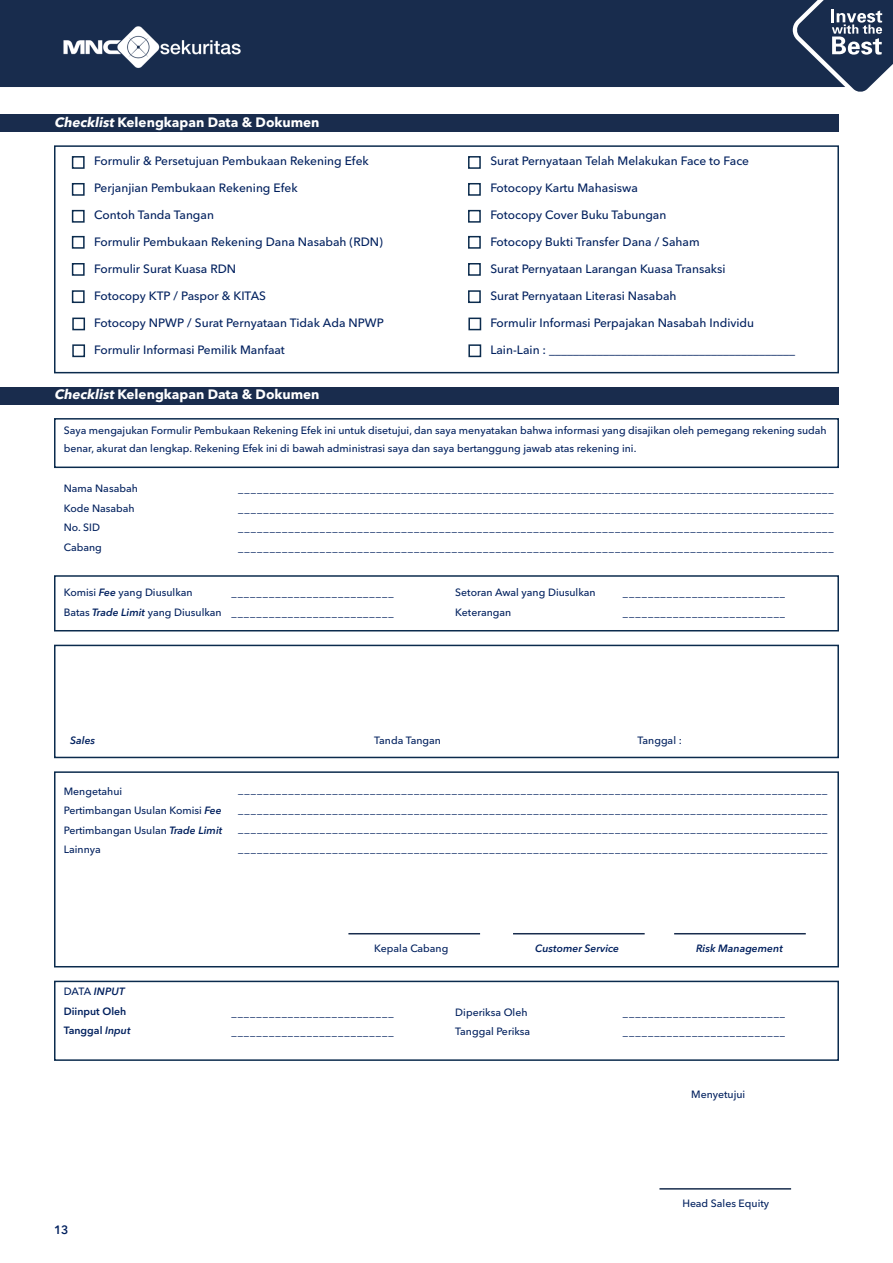
<style>
.page{position:relative;width:893px;height:1263px;background:#fff}
.page>*{position:absolute;margin:0;border:0;box-sizing:border-box;transform-origin:0 0}
.t1{font:700 13.5px "Avenir Next LT Pro";color:#fff}
.t2{font:500 12px "Avenir Next LT Pro";color:#00205e}
.t3{font:600 12px "Avenir Next LT Pro";color:#00205e}
.t4{font:10.5px "Calibri";color:#00205e}
.t5{font:500 10.5px/18px "Avenir Next LT Pro";color:#00205e}
.t6{font:italic 600 10.5px "Avenir Next LT Pro";color:#00205e}
.t7{font:600 10.5px "Avenir Next LT Pro";color:#00205e}
.s1{font-style:italic}
.s2{font-weight:600;font-style:italic}
.s3{font-weight:500;font-style:normal}
</style>
<div class="page">
<svg style="left:845px;top:0;width:48px;height:92px"></svg>
<div style="left:0;top:0;width:845px;height:87px;background:#182c4d"></div>
<img style="left:62px;top:25px;width:179px;height:44px">
<div style="left:0;top:114px;width:839px;height:18px;background:#192c4d"></div>
<div style="left:0;top:387px;width:839px;height:18px;background:#192c4d"></div>
<div style="left:54px;top:145px;width:785px;height:228px;border:2px solid #0b2b4d"></div>
<div style="left:54px;top:418px;width:785px;height:50px;border:2px solid #0b2b4d"></div>
<div style="left:54px;top:575px;width:785px;height:56px;border:2px solid #0b2b4d"></div>
<div style="left:54px;top:981px;width:785px;height:80px;border:2px solid #0b2b4d"></div>
<div style="left:54px;top:645px;width:785px;height:113px;border:2px solid #0b2b4d"></div>
<div style="left:54px;top:771px;width:785px;height:196px;border:2px solid #0b2b4d"></div>
<div style="left:72px;top:156px;width:13px;height:13px;border:2px solid #0b2b4d"></div>
<div style="left:72px;top:318px;width:13px;height:12px;border:2px solid #0b2b4d"></div>
<div style="left:72px;top:344px;width:13px;height:13px;border:2px solid #0b2b4d"></div>
<div style="left:72px;top:210px;width:13px;height:13px;border:2px solid #0b2b4d"></div>
<div style="left:72px;top:290px;width:13px;height:13px;border:2px solid #0b2b4d"></div>
<div style="left:72px;top:183px;width:13px;height:13px;border:2px solid #0b2b4d"></div>
<div style="left:72px;top:236px;width:13px;height:13px;border:2px solid #0b2b4d"></div>
<div style="left:72px;top:263px;width:13px;height:13px;border:2px solid #0b2b4d"></div>
<div style="left:468px;top:156px;width:13px;height:13px;border:2px solid #0b2b4d"></div>
<div style="left:468px;top:318px;width:13px;height:12px;border:2px solid #0b2b4d"></div>
<div style="left:468px;top:344px;width:13px;height:13px;border:2px solid #0b2b4d"></div>
<div style="left:468px;top:210px;width:13px;height:13px;border:2px solid #0b2b4d"></div>
<div style="left:468px;top:290px;width:13px;height:13px;border:2px solid #0b2b4d"></div>
<div style="left:468px;top:183px;width:13px;height:13px;border:2px solid #0b2b4d"></div>
<div style="left:468px;top:236px;width:13px;height:13px;border:2px solid #0b2b4d"></div>
<div style="left:468px;top:263px;width:13px;height:13px;border:2px solid #0b2b4d"></div>
<hr style="left:348px;top:933px;width:132px;height:1px;background:#182c4d">
<hr style="left:513px;top:933px;width:132px;height:1px;background:#182c4d">
<hr style="left:674px;top:933px;width:132px;height:1px;background:#182c4d">
<hr style="left:659px;top:1188px;width:132px;height:1px;background:#182c4d">
<p class="t1" style="left:54px;top:114px;width:267px"><span class="s1">Checklist</span>Kelengkapan Data &amp; Dokumen</p>
<p class="t2" style="left:94px;top:154px;width:276px">Formulir &amp; Persetujuan Pembukaan Rekening Efek</p>
<p class="t2" style="left:94px;top:181px;width:205px">Perjanjian Pembukaan Rekening Efek</p>
<p class="t2" style="left:94px;top:208px;width:121px">Contoh Tanda Tangan</p>
<p class="t2" style="left:94px;top:235px;width:290px">Formulir Pembukaan Rekening Dana Nasabah (RDN)</p>
<p class="t2" style="left:94px;top:262px;width:144px">Formulir Surat Kuasa RDN</p>
<p class="t2" style="left:94px;top:289px;width:173px">Fotocopy KTP / Paspor &amp; KITAS</p>
<p class="t2" style="left:94px;top:316px;width:291px">Fotocopy NPWP / Surat Pernyataan Tidak Ada NPWP</p>
<p class="t2" style="left:94px;top:343px;width:192px">Formulir Informasi Pemilik Manfaat</p>
<p class="t1" style="left:54px;top:386px;width:267px"><span class="s1">Checklist</span>Kelengkapan Data &amp; Dokumen</p>
<p class="t2" style="left:490px;top:154px;width:260px">Surat Pernyataan Telah Melakukan Face to Face</p>
<p class="t2" style="left:490px;top:181px;width:149px">Fotocopy Kartu Mahasiswa</p>
<p class="t2" style="left:490px;top:208px;width:178px">Fotocopy Cover Buku Tabungan</p>
<p class="t2" style="left:490px;top:235px;width:211px">Fotocopy Bukti Transfer Dana / Saham</p>
<p class="t2" style="left:490px;top:262px;width:237px">Surat Pernyataan Larangan Kuasa Transaksi</p>
<p class="t2" style="left:490px;top:289px;width:188px">Surat Pernyataan Literasi Nasabah</p>
<p class="t2" style="left:490px;top:316px;width:265px">Formulir Informasi Perpajakan Nasabah Individu</p>
<p class="t2" style="left:490px;top:343px;width:306px">Lain-Lain : _________________________________________</p>
<p class="t5" style="left:64px;top:421px;width:764px">Saya mengajukan Formulir Pembukaan Rekening Efek ini untuk disetujui, dan saya menyatakan bahwa informasi yang disajikan oleh pemegang rekening sudah benar, akurat dan lengkap. Rekening Efek ini di bawah administrasi saya dan saya bertanggung jawab atas rekening ini.</p>
<p class="t5" style="left:64px;top:479px;width:76px">Nama Nasabah</p>
<p class="t5" style="left:64px;top:499px;width:72px">Kode Nasabah</p>
<p class="t5" style="left:64px;top:518px;width:38px">No. SID</p>
<p class="t5" style="left:64px;top:538px;width:40px">Cabang</p>
<p class="t4" style="left:238px;top:481px;width:597px">_______________________________________________________________________________________________</p>
<p class="t4" style="left:238px;top:501px;width:597px">_______________________________________________________________________________________________</p>
<p class="t4" style="left:238px;top:520px;width:597px">_______________________________________________________________________________________________</p>
<p class="t4" style="left:238px;top:540px;width:597px">_______________________________________________________________________________________________</p>
<p class="t5" style="left:64px;top:584px;width:130px">Komisi <span class="s2">Fee</span> yang Diusulkan</p>
<p class="t5" style="left:64px;top:603px;width:159px">Batas <span class="s2">Trade Limit</span> yang Diusulkan</p>
<p class="t4" style="left:231px;top:585px;width:164px">__________________________</p>
<p class="t4" style="left:231px;top:605px;width:164px">__________________________</p>
<p class="t5" style="left:455px;top:584px;width:142px">Setoran Awal yang Diusulkan</p>
<p class="t5" style="left:455px;top:603px;width:57px">Keterangan</p>
<p class="t4" style="left:623px;top:585px;width:164px">__________________________</p>
<p class="t4" style="left:623px;top:605px;width:164px">__________________________</p>
<p class="t6" style="left:70px;top:733px;width:27px">Sales</p>
<p class="t5" style="left:374px;top:731px;width:68px">Tanda Tangan</p>
<p class="t5" style="left:638px;top:731px;width:46px">Tanggal :</p>
<p class="t5" style="left:64px;top:782px;width:60px">Mengetahui</p>
<p class="t5" style="left:64px;top:802px;width:159px">Pertimbangan Usulan Komisi <span class="s2">Fee</span></p>
<p class="t5" style="left:64px;top:821px;width:160px">Pertimbangan Usulan <span class="s2">Trade Limit</span></p>
<p class="t5" style="left:64px;top:841px;width:38px">Lainnya</p>
<p class="t4" style="left:238px;top:782px;width:591px">______________________________________________________________________________________________</p>
<p class="t4" style="left:238px;top:802px;width:591px">______________________________________________________________________________________________</p>
<p class="t4" style="left:238px;top:821px;width:591px">______________________________________________________________________________________________</p>
<p class="t4" style="left:238px;top:841px;width:591px">______________________________________________________________________________________________</p>
<p class="t6" style="left:64px;top:985px;width:62px"><span class="s3">DATA</span> INPUT</p>
<p class="t7" style="left:64px;top:1005px;width:64px">Diinput Oleh</p>
<p class="t7" style="left:64px;top:1024px;width:68px">Tanggal <span class="s1">Input</span></p>
<p class="t5" style="left:374px;top:939px;width:76px">Kepala Cabang</p>
<p class="t6" style="left:535px;top:942px;width:86px">Customer Service</p>
<p class="t6" style="left:696px;top:942px;width:88px">Risk Management</p>
<p class="t4" style="left:231px;top:1005px;width:164px">__________________________</p>
<p class="t4" style="left:231px;top:1024px;width:164px">__________________________</p>
<p class="t5" style="left:455px;top:1003px;width:74px">Diperiksa Oleh</p>
<p class="t5" style="left:455px;top:1023px;width:77px">Tanggal Periksa</p>
<p class="t4" style="left:623px;top:1005px;width:164px">__________________________</p>
<p class="t4" style="left:623px;top:1024px;width:164px">__________________________</p>
<p class="t5" style="left:691px;top:1085px;width:56px">Menyetujui</p>
<p class="t3" style="left:54px;top:1223px;width:16px">13</p>
<p class="t5" style="left:682px;top:1194px;width:88px">Head Sales Equity</p>
</div>
